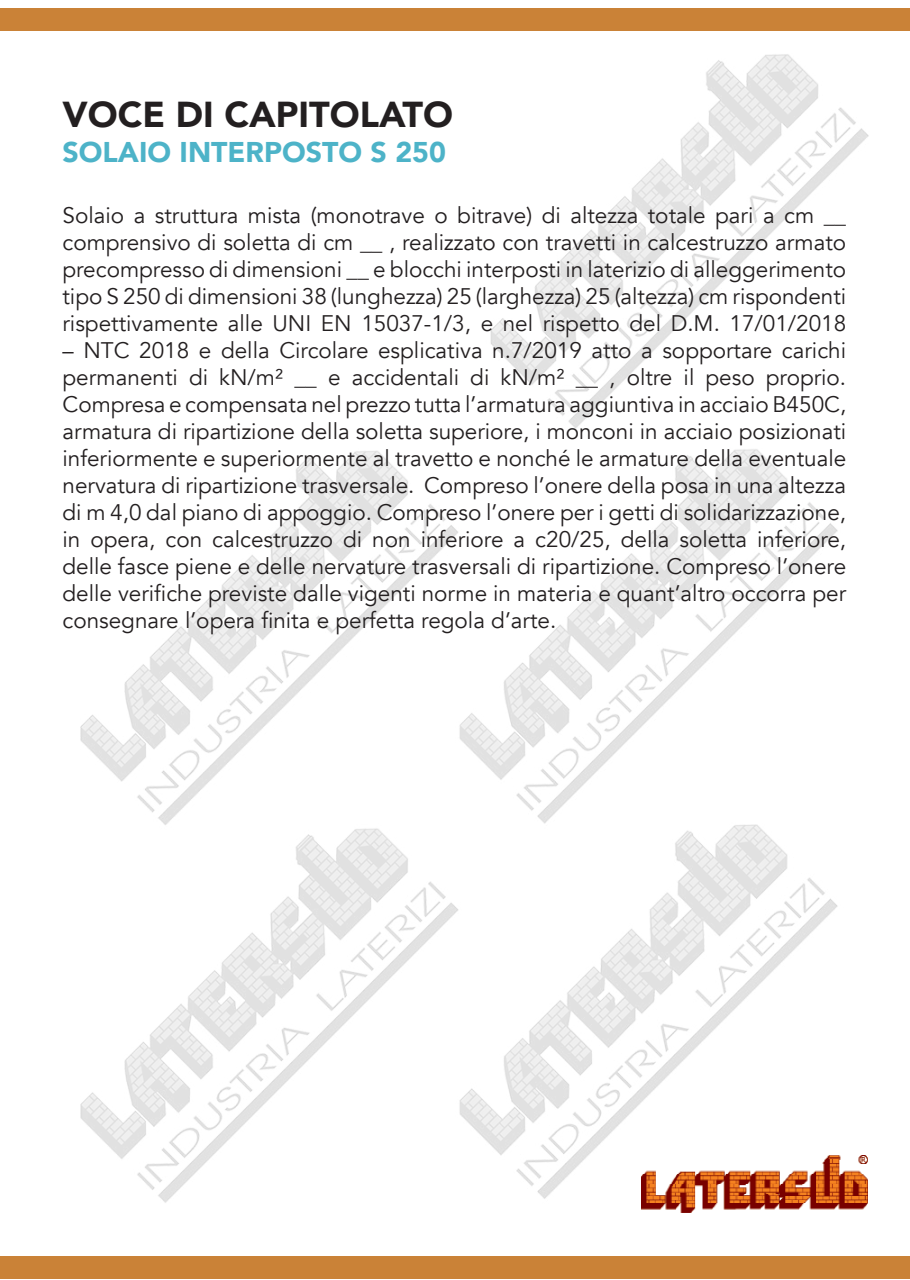
<style>
.page{position:relative;width:910px;height:1280px;background:#fff}
.page>*{position:absolute;margin:0;border:0;box-sizing:border-box;transform-origin:0 0}
.t1{font:900 36px "Avenir";color:#231f20}
.t2{font:900 28.5px "Avenir";color:#4db3c8}
.t3{font:22.5px/27px "Avenir";color:#231f20;text-align:justify}
</style>
<div class="page">
<img style="left:80px;top:54px;width:789px;height:1151px">
<img style="left:641px;top:1155px;width:226px;height:58px">
<div style="left:0;top:1255px;width:910px;height:23px;background:#ca8237"></div>
<div style="left:0;top:9px;width:910px;height:22px;background:#ca8237"></div>
<p class="t1" style="left:63px;top:84px;width:392px">VOCE DI CAPITOLATO</p>
<p class="t2" style="left:63px;top:127px;width:385px">SOLAIO INTERPOSTO S 250</p>
<p class="t3" style="left:63px;top:202px;width:785px">Solaio a struttura mista (monotrave o bitrave) di altezza totale pari a cm __ comprensivo di soletta di cm __ , realizzato con travetti in calcestruzzo armato precompresso di dimensioni __ e blocchi interposti in laterizio di alleggerimento tipo S 250 di dimensioni 38 (lunghezza) 25 (larghezza) 25 (altezza) cm rispondenti rispettivamente alle UNI EN 15037-1/3, e nel rispetto del D.M. 17/01/2018</p>
<p class="t3" style="left:63px;top:337px;width:785px">– NTC 2018 e della Circolare esplicativa n.7/2019 atto a sopportare carichi permanenti di kN/m² __ e accidentali di kN/m² __ , oltre il peso proprio.<br>Compresa e compensata nel prezzo tutta l’armatura aggiuntiva in acciaio B450C, armatura di ripartizione della soletta superiore, i monconi in acciaio posizionati inferiormente e superiormente al travetto e nonché le armature della eventuale nervatura di ripartizione trasversale. Compreso l’onere della posa in una altezza di m 4,0 dal piano di appoggio. Compreso l’onere per i getti di solidarizzazione, in opera, con calcestruzzo di non inferiore a c20/25, della soletta inferiore, delle fasce piene e delle nervature trasversali di ripartizione. Compreso l’onere delle verifiche previste dalle vigenti norme in materia e quant’altro occorra per consegnare l’opera finita e perfetta regola d’arte.</p>
</div>
